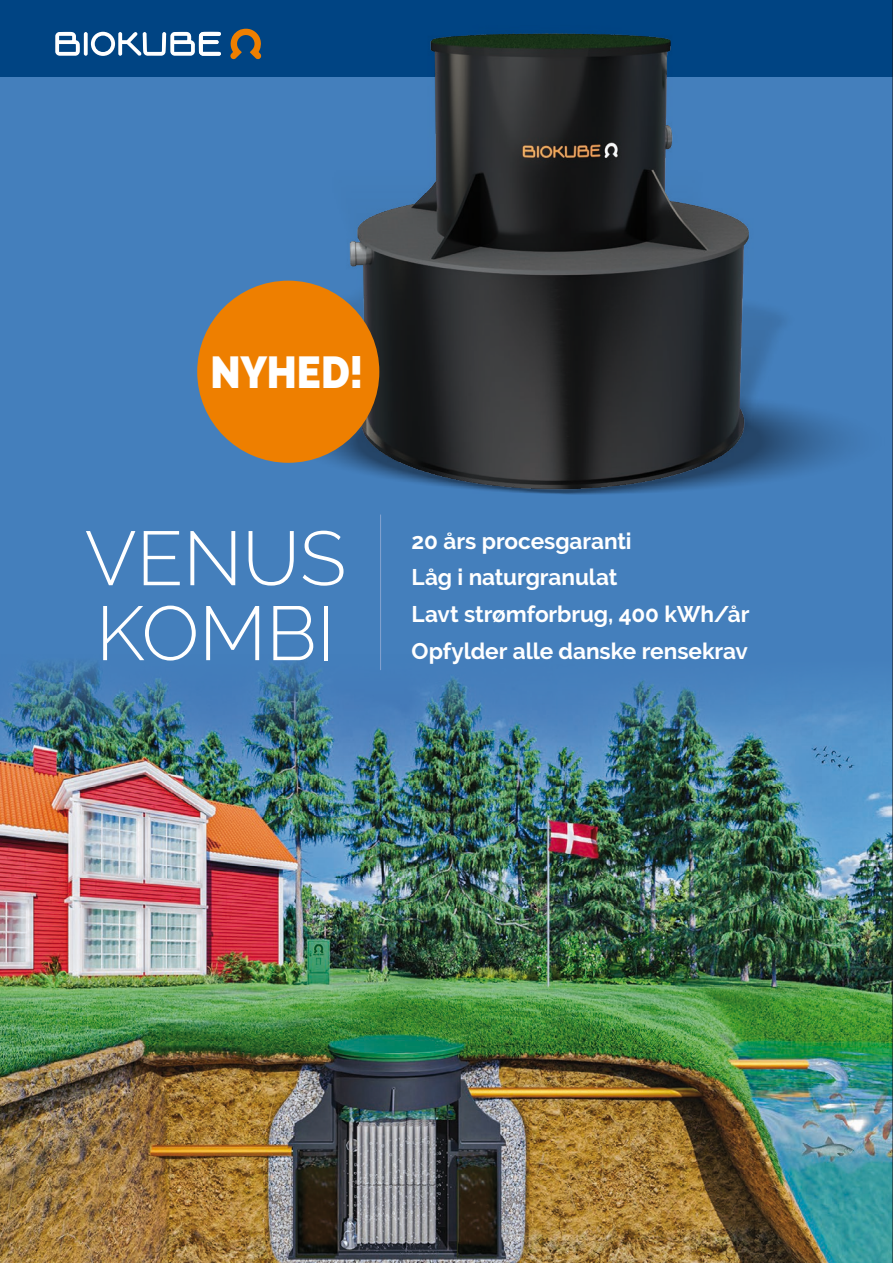
<style>
.page{position:relative;width:893px;height:1263px;background:#fff}
.page>*{position:absolute;margin:0;border:0;box-sizing:border-box;transform-origin:0 0}
.t1{font:300 76.35px/75px "Raleway";color:#fff}
.t2{font:900 44.55px "Raleway";letter-spacing:-.005em;color:#fff;scale:.9 1}
.t3{font:700 22.65px/36.8px "Raleway";letter-spacing:-.005em;color:#fff}
</style>
<div class="page">
<div style="left:0;top:77px;width:893px;height:1186px;background:#447fbc"></div>
<img style="left:0;top:662px;width:892px;height:601px">
<div style="left:0;top:0;width:893px;height:77px;background:#004483"></div>
<svg style="left:55px;top:32px;width:151px;height:24px"></svg>
<img style="left:206px;top:28px;width:644px;height:467px">
<div style="left:197px;top:281px;width:182px;height:182px;background:#ee7f00;border-radius:50%"></div>
<hr style="left:380px;top:514px;width:1px;height:156px;background:#86a3d0">
<hr style="left:892px;top:0;width:1px;height:1263px;background:#1a171c">
<h2 class="t2" style="left:211px;top:346px;width:172px">NYHED!</h2>
<h1 class="t1" style="left:85px;top:520px;width:263px">VENUS<br>KOMBI</h1>
<p class="t3" style="left:412px;top:522px;width:339px">20 års procesgaranti<br>Låg i naturgranulat<br>Lavt strømforbrug, 400 kWh/år<br>Opfylder alle danske rensekrav</p>
</div>
